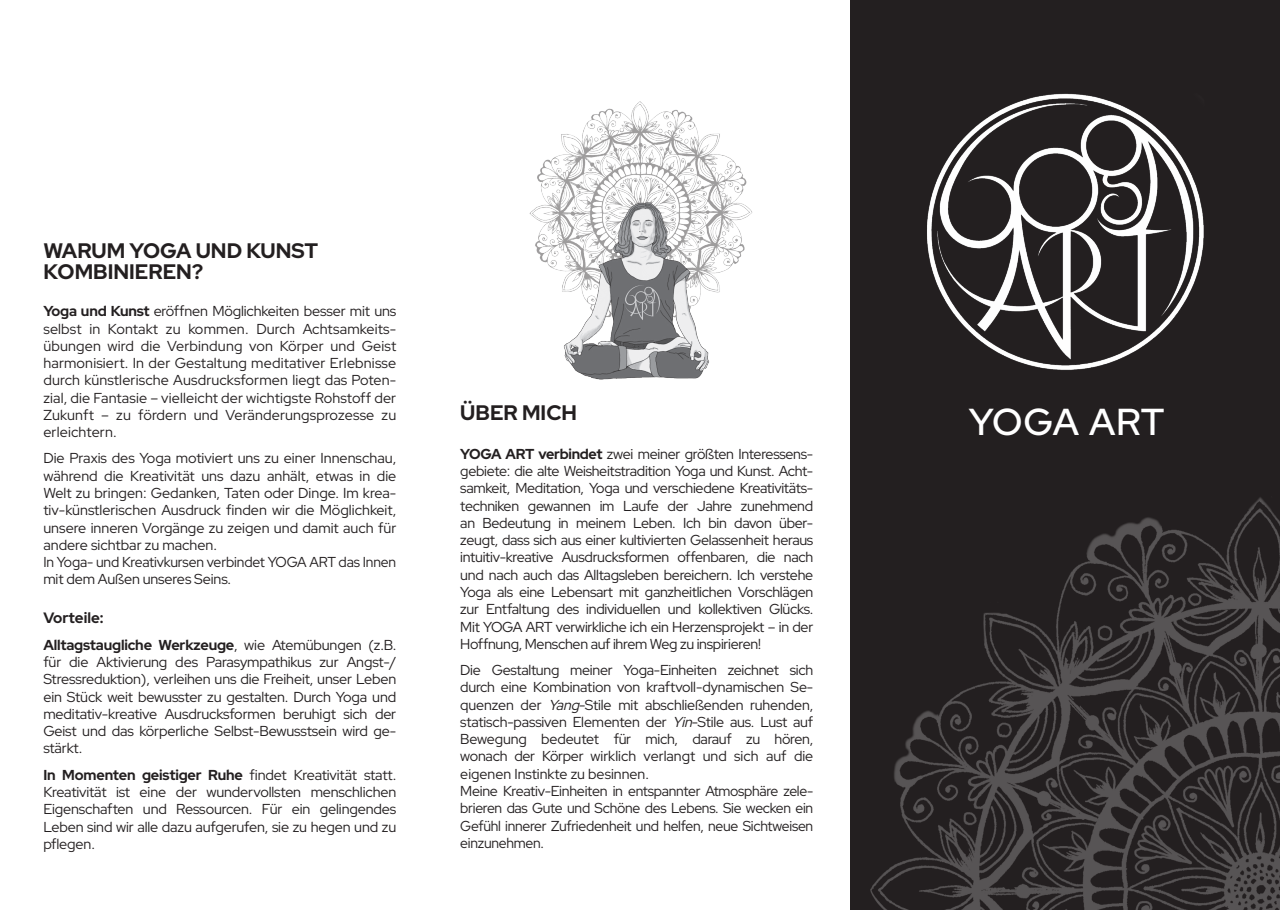
<style>
.page{position:relative;width:1280px;height:910px;background:#fff}
.page>*{position:absolute;margin:0;border:0;box-sizing:border-box;transform-origin:0 0}
.t1{font:600 37.5px "Red Hat Display";color:#fff}
.t2{font:700 21px "Red Hat Display";color:#231f20}
.t3{font:700 15px "Red Hat Display";color:#231f20}
.t4{font:14.4px/17.2px "Red Hat Display";letter-spacing:-.01em;color:#231f20;text-align:justify}
.s1{font-weight:700}
.s2{font-style:italic}
</style>
<div class="page">
<div style="left:850px;top:0;width:430px;height:910px;background:#231f20"></div>
<img style="left:927px;top:93px;width:277px;height:277px">
<img style="left:529px;top:101px;width:224px;height:192px">
<img style="left:561px;top:201px;width:150px;height:179px">
<img style="left:870px;top:497px;width:410px;height:413px">
<p class="t2" style="left:43px;top:237px;width:276px">WARUM YOGA UND KUNST</p>
<p class="t2" style="left:43px;top:258px;width:161px">KOMBINIEREN?</p>
<p class="t4" style="left:43px;top:302px;width:354px"><span class="s1">Yoga und Kunst</span> eröffnen Möglichkeiten besser mit uns selbst in Kontakt zu kommen. Durch Achtsamkeits&shy;übungen wird die Verbindung von Körper und Geist harmonisiert. In der Gestaltung meditativer Erlebnisse durch künstlerische Ausdrucksformen liegt das Poten&shy;zial, die Fantasie – vielleicht der wichtigste Rohstoff der Zukunft – zu fördern und Veränderungsprozesse zu erleichtern.</p>
<p class="t4" style="left:43px;top:449px;width:354px">Die Praxis des Yoga motiviert uns zu einer Innenschau, während die Kreativität uns dazu anhält, etwas in die Welt zu bringen: Gedanken, Taten oder Dinge. Im krea&shy;tiv-künstlerischen Ausdruck finden wir die Möglichkeit, unsere inneren Vorgänge zu zeigen und damit auch für andere sichtbar zu machen.</p>
<p class="t4" style="left:43px;top:553px;width:354px">In Yoga- und Kreativkursen verbindet YOGA ART das Innen mit dem Außen unseres Seins.</p>
<p class="t3" style="left:43px;top:608px;width:62px">Vorteile:</p>
<p class="t4" style="left:43px;top:636px;width:354px"><span class="s1">Alltagstaugliche Werkzeuge</span>, wie Atemübungen (z.B. für die Aktivierung des Parasympathikus zur Angst-/ Stressreduktion), verleihen uns die Freiheit, unser Leben ein Stück weit bewusster zu gestalten. Durch Yoga und meditativ-kreative Ausdrucksformen beruhigt sich der Geist und das körperliche Selbst-Bewusstsein wird ge&shy;stärkt.</p>
<p class="t4" style="left:43px;top:766px;width:354px"><span class="s1">In Momenten geistiger Ruhe</span> findet Kreativität statt.<br>Kreativität ist eine der wundervollsten menschlichen Eigenschaften und Ressourcen. Für ein gelingendes Leben sind wir alle dazu aufgerufen, sie zu hegen und zu pflegen.</p>
<p class="t2" style="left:460px;top:399px;width:118px">ÜBER MICH</p>
<p class="t4" style="left:460px;top:445px;width:354px"><span class="s1">YOGA ART verbindet</span> zwei meiner größten Interessens&shy;gebiete: die alte Weisheitstradition Yoga und Kunst. Acht&shy;samkeit, Meditation, Yoga und verschiedene Kreativitäts&shy;techniken gewannen im Laufe der Jahre zunehmend an Bedeutung in meinem Leben. Ich bin davon über&shy;zeugt, dass sich aus einer kultivierten Gelassenheit heraus intuitiv-kreative Ausdrucksformen offenbaren, die nach und nach auch das Alltagsleben bereichern. Ich verstehe Yoga als eine Lebensart mit ganzheitlichen Vorschlägen zur Entfaltung des individuellen und kollektiven Glücks.<br>Mit YOGA ART verwirkliche ich ein Herzensprojekt – in der Hoffnung, Menschen auf ihrem Weg zu inspirieren!</p>
<p class="t4" style="left:460px;top:661px;width:354px">Die Gestaltung meiner Yoga-Einheiten zeichnet sich durch eine Kombination von kraftvoll-dynamischen Se&shy;quenzen der <span class="s2">Yang</span>-Stile mit abschließenden ruhenden, statisch-passiven Elementen der <span class="s2">Yin</span>-Stile aus. Lust auf Bewegung bedeutet für mich, darauf zu hören, wonach der Körper wirklich verlangt und sich auf die eigenen Instinkte zu besinnen.</p>
<p class="t4" style="left:460px;top:782px;width:354px">Meine Kreativ-Einheiten in entspannter Atmosphäre zele&shy;brieren das Gute und Schöne des Lebens. Sie wecken ein Gefühl innerer Zufriedenheit und helfen, neue Sichtweisen einzunehmen.</p>
<p class="t1" style="left:969px;top:398px;width:197px">YOGA ART</p>
</div>
